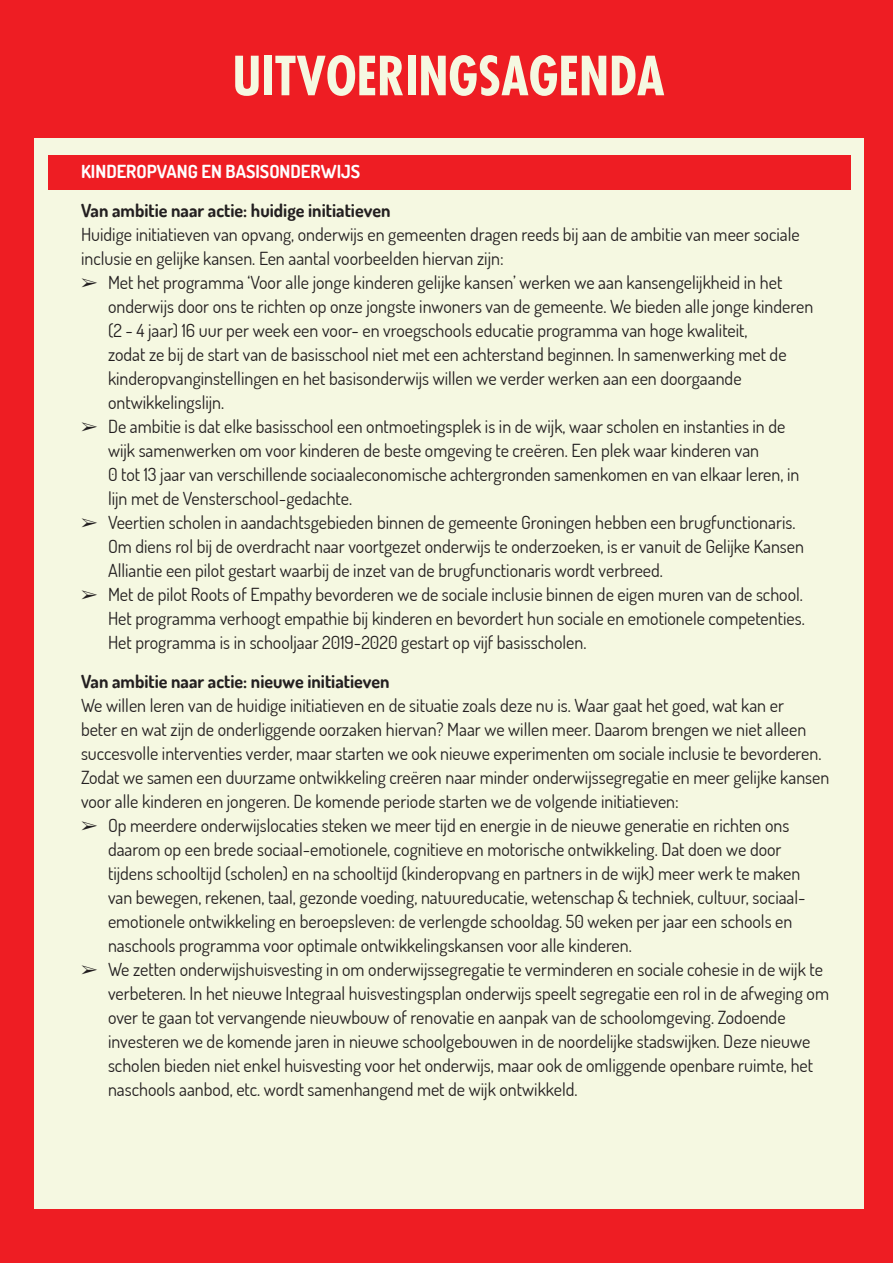
<style>
.page{position:relative;width:893px;height:1263px;background:#ee1d23}
.page>*{position:absolute;margin:0;border:0;box-sizing:border-box;transform-origin:0 0}
.t1{font:700 condensed 52.5px "Futura";color:#f5f8e1}
.List_Paragraph{font:18px/24px "Dosis";color:#231f20}
.List_Paragraph-2{font:700 18px "Dosis";color:#fff}
.s1{font-weight:700}
</style>
<div class="page">
<div style="left:34px;top:138px;width:829px;height:1071px;background:#f5f8e1"></div>
<div style="left:48px;top:155px;width:802px;height:34px;background:#ee1d23"></div>
<p class="t1" style="left:233px;top:42px;width:433px">UITVOERINGSAGENDA</p>
<p class="List_Paragraph-2" style="left:81px;top:160px;width:281px">KINDEROPVANG EN BASISONDERWIJS</p>
<p class="List_Paragraph" style="left:81px;top:198px;width:720px"><span class="s1">Van ambitie naar actie: huidige initiatieven<br></span>Huidige initiatieven van opvang, onderwijs en gemeenten dragen reeds bij aan de ambitie van meer sociale inclusie en gelijke kansen. Een aantal voorbeelden hiervan zijn:</p>
<p class="List_Paragraph" style="left:108px;top:270px;width:707px;text-indent:-27px">➢ Met het programma ‘Voor alle jonge kinderen gelijke kansen’ werken we aan kansengelijkheid in het onderwijs door ons te richten op onze jongste inwoners van de gemeente. We bieden alle jonge kinderen (2 - 4 jaar) 16 uur per week een voor- en vroegschools educatie programma van hoge kwaliteit,<br>zodat ze bij de start van de basisschool niet met een achterstand beginnen. In samenwerking met de kinderopvanginstellingen en het basisonderwijs willen we verder werken aan een doorgaande ontwikkelingslijn.</p>
<p class="List_Paragraph" style="left:108px;top:414px;width:693px;text-indent:-27px">➢ De ambitie is dat elke basisschool een ontmoetingsplek is in de wijk, waar scholen en instanties in de wijk samenwerken om voor kinderen de beste omgeving te creëren. Een plek waar kinderen van<br>0 tot 13 jaar van verschillende sociaaleconomische achtergronden samenkomen en van elkaar leren, in lijn met de Vensterschool-gedachte.</p>
<p class="List_Paragraph" style="left:108px;top:510px;width:697px;text-indent:-27px">➢ Veertien scholen in aandachtsgebieden binnen de gemeente Groningen hebben een brugfunctionaris.<br>Om diens rol bij de overdracht naar voortgezet onderwijs te onderzoeken, is er vanuit de Gelijke Kansen<br>Alliantie een pilot gestart waarbij de inzet van de brugfunctionaris wordt verbreed.</p>
<p class="List_Paragraph" style="left:108px;top:582px;width:698px;text-align:justify;text-indent:-27px">➢ Met de pilot Roots of Empathy bevorderen we de sociale inclusie binnen de eigen muren van de school.<br>Het programma verhoogt empathie bij kinderen en bevordert hun sociale en emotionele competenties.<br>Het programma is in schooljaar 2019-2020 gestart op vijf basisscholen.</p>
<p class="List_Paragraph" style="left:81px;top:669px;width:750px"><span class="s1">Van ambitie naar actie: nieuwe initiatieven<br></span>We willen leren van de huidige initiatieven en de situatie zoals deze nu is. Waar gaat het goed, wat kan er<br>beter en wat zijn de onderliggende oorzaken hiervan? Maar we willen meer. Daarom brengen we niet alleen succesvolle interventies verder, maar starten we ook nieuwe experimenten om sociale inclusie te bevorderen.<br>Zodat we samen een duurzame ontwikkeling creëren naar minder onderwijssegregatie en meer gelijke kansen voor alle kinderen en jongeren. De komende periode starten we de volgende initiatieven:</p>
<p class="List_Paragraph" style="left:108px;top:813px;width:699px;text-indent:-27px">➢ Op meerdere onderwijslocaties steken we meer tijd en energie in de nieuwe generatie en richten ons daarom op een brede sociaal-emotionele, cognitieve en motorische ontwikkeling. Dat doen we door tijdens schooltijd (scholen) en na schooltijd (kinderopvang en partners in de wijk) meer werk te maken van bewegen, rekenen, taal, gezonde voeding, natuureducatie, wetenschap &amp; techniek, cultuur, sociaal&shy;emotionele ontwikkeling en beroepsleven: de verlengde schooldag. 50 weken per jaar een schools en naschools programma voor optimale ontwikkelingskansen voor alle kinderen.</p>
<p class="List_Paragraph" style="left:108px;top:957px;width:723px;text-indent:-27px">➢ We zetten onderwijshuisvesting in om onderwijssegregatie te verminderen en sociale cohesie in de wijk te verbeteren. In het nieuwe Integraal huisvestingsplan onderwijs speelt segregatie een rol in de afweging om over te gaan tot vervangende nieuwbouw of renovatie en aanpak van de schoolomgeving. Zodoende investeren we de komende jaren in nieuwe schoolgebouwen in de noordelijke stadswijken. Deze nieuwe scholen bieden niet enkel huisvesting voor het onderwijs, maar ook de omliggende openbare ruimte, het naschools aanbod, etc. wordt samenhangend met de wijk ontwikkeld.</p>
</div>
